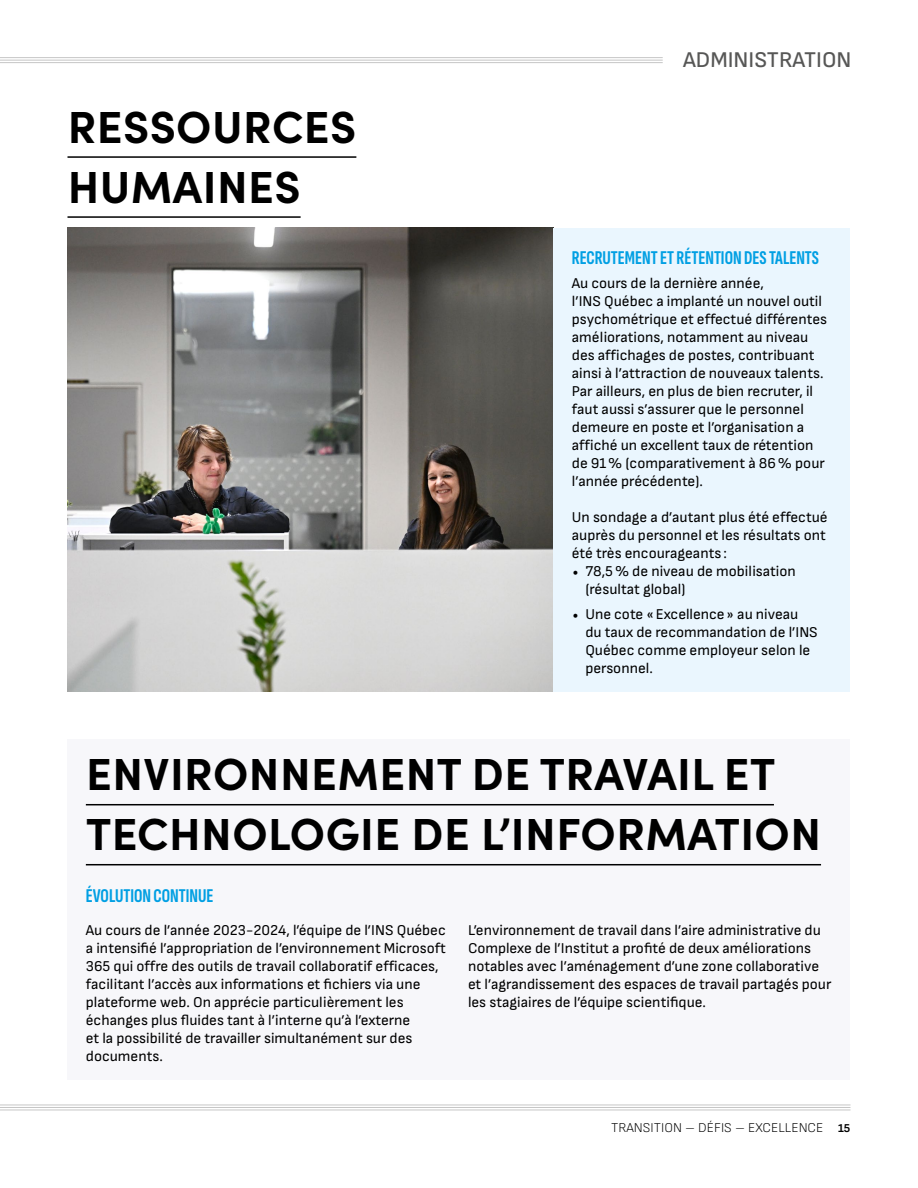
<style>
.page{position:relative;width:918px;height:1188px;background:#fff}
.page>*{position:absolute;margin:0;border:0;box-sizing:border-box;transform-origin:0 0}
.t1{font:700 45px/60px "Sofia Pro";letter-spacing:.01em;color:#000}
.t2{font:500 22.5px "Sofia Sans";color:#575756}
.t3{font:extra-condensed 19.5px "Sofia Sans";color:#009fe3}
.t4{font:15px/18px "Sofia Sans";color:#000}
.t5{font:300 13.5px "Sofia Sans";color:#000}
.s1{font-family:"Skia";font-size:13.5px}
.s2{font-weight:700;font-size:12px}
</style>
<div class="page">
<img style="left:68px;top:228px;width:486px;height:463px">
<div style="left:68px;top:866px;width:782px;height:54px;background:#f7f7fa"></div>
<div style="left:68px;top:903px;width:782px;height:177px;background:#f7f7fa"></div>
<div style="left:68px;top:740px;width:782px;height:129px;background:#f7f7fa"></div>
<hr style="left:86px;top:804px;width:688px;height:1px;background:#000">
<hr style="left:86px;top:864px;width:735px;height:1px;background:#000">
<div style="left:554px;top:228px;width:296px;height:463px;background:#eaf6fe"></div>
<hr style="left:68px;top:156px;width:288px;height:2px;background:#000">
<hr style="left:68px;top:216px;width:233px;height:2px;background:#000">
<hr style="left:0;top:1104px;width:850px;height:1px;background:#c6c6c6">
<hr style="left:0;top:1107px;width:850px;height:1px;background:#c6c6c6">
<hr style="left:0;top:1109px;width:850px;height:1px;background:#c6c6c6">
<hr style="left:0;top:57px;width:663px;height:1px;background:#c6c6c6">
<hr style="left:0;top:60px;width:663px;height:1px;background:#c6c6c6">
<hr style="left:0;top:62px;width:663px;height:1px;background:#c6c6c6">
<h1 class="t1" style="left:68px;top:93px;width:290px">RESSOURCES<br>HUMAINES</h1>
<h2 class="t2" style="left:683px;top:47px;width:170px">ADMINISTRATION</h2>
<h3 class="t3" style="left:572px;top:247px;width:249px">RECRUTEMENT ET RÉTENTION DES TALENTS</h3>
<p class="t4" style="left:572px;top:274px;width:257px">Au cours de la dernière année,<br>l’INS Québec a implanté un nouvel outil psychométrique et effectué différentes améliorations, notamment au niveau des affichages de postes, contribuant ainsi à l’attraction de nouveaux talents.<br>Par ailleurs, en plus de bien recruter, il faut aussi s’assurer que le personnel demeure en poste et l’organisation a affiché un excellent taux de rétention de 91% (comparativement à 86% pour l’année précédente).</p>
<p class="t4" style="left:572px;top:508px;width:257px;text-align:justify">Un sondage a d’autant plus été effectué auprès du personnel et les résultats ont été très encourageants :</p>
<p class="t4" style="left:585px;top:562px;width:212px;text-indent:-14px"><span class="s1">•</span> 78,5% de niveau de mobilisation (résultat global)</p>
<p class="t4" style="left:585px;top:605px;width:234px;text-indent:-14px"><span class="s1">•</span> Une cote «Excellence» au niveau du taux de recommandation de l’INS<br>Québec comme employeur selon le personnel.</p>
<h1 class="t1" style="left:86px;top:741px;width:736px">ENVIRONNEMENT DE TRAVAIL ET<br>TECHNOLOGIE DE L’INFORMATION</h1>
<h3 class="t3" style="left:86px;top:885px;width:129px">ÉVOLUTION CONTINUE</h3>
<p class="t4" style="left:86px;top:921px;width:362px">Au cours de l’année 2023-2024, l’équipe de l’INS Québec a intensifié l’appropriation de l’environnement Microsoft 365 qui offre des outils de travail collaboratif efficaces, facilitant l’accès aux informations et fichiers via une plateforme web. On apprécie particulièrement les échanges plus fluides tant à l’interne qu’à l’externe<br>et la possibilité de travailler simultanément sur des documents.</p>
<p class="t4" style="left:468px;top:921px;width:365px">L’environnement de travail dans l’aire administrative du Complexe de l’Institut a profité de deux améliorations notables avec l’aménagement d’une zone collaborative et l’agrandissement des espaces de travail partagés pour les stagiaires de l’équipe scientifique.</p>
<p class="t5" style="left:611px;top:1120px;width:241px">TRANSITION – DÉFIS – EXCELLENCE <span class="s2">15</span></p>
</div>
